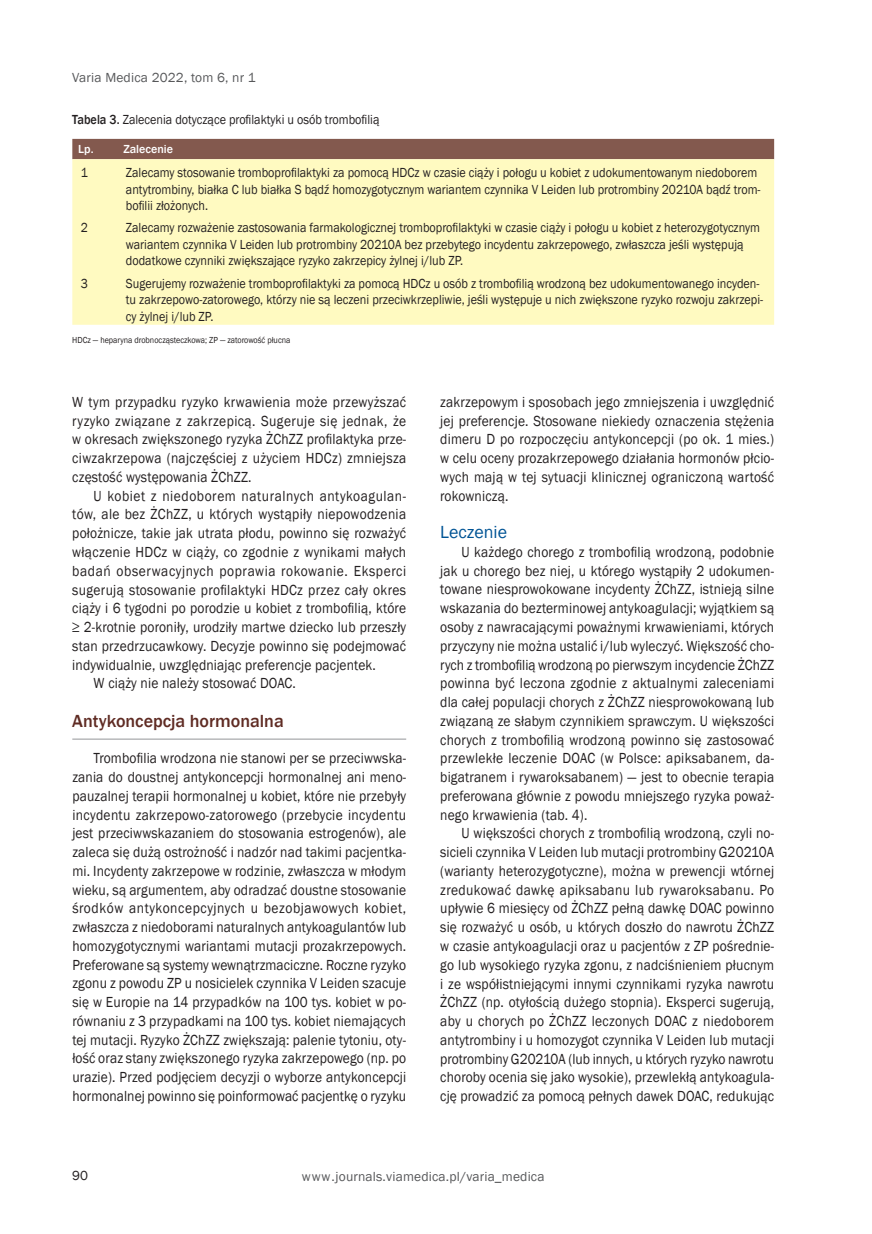
<style>
.page{position:relative;width:872px;height:1234px;background:#fff}
.page>*{position:absolute;margin:0;border:0;box-sizing:border-box;transform-origin:0 0}
.t1{font:500 18px "Franklin Gothic";color:#5f2b23}
.t2{font:18px "Franklin Gothic";color:#005495}
.t3{font:15px/18.8px "Franklin Gothic";letter-spacing:.015em;color:#231f20;text-align:justify;scale:.9 1}
.t4{font:15px "Franklin Gothic";letter-spacing:.045em;color:#231f20;scale:.9 1}
.t5{font:15px "Franklin Gothic";letter-spacing:.04em;color:#231f20;scale:.9 1}
.t6{font:13.5px/16.5px "Franklin Gothic";color:#231f20;scale:.9 1}
.t7{font:13.5px "Franklin Gothic";letter-spacing:.01em;color:#57585a}
.t8{font:13.5px "Franklin Gothic";color:#231f20}
.t9{font:500 12px "Franklin Gothic";color:#fff}
.t10{font:9px "Franklin Gothic";color:#231f20;scale:.9 1}
.s1{font-weight:500}
</style>
<div class="page">
<hr style="left:72px;top:738px;width:334px;height:1px;background:#939598">
<div style="left:72px;top:139px;width:702px;height:20px;background:#83594e"></div>
<div style="left:72px;top:159px;width:702px;height:166px;background:#fffac1"></div>
<p class="t7" style="left:72px;top:69px;width:185px">Varia Medica 2022, tom 6, nr 1</p>
<p class="t6" style="left:72px;top:112px;width:343px"><span class="s1">Tabela 3.</span> Zalecenia dotyczące profilaktyki u osób trombofilią</p>
<p class="t9" style="left:78px;top:142px;width:17px">Lp.</p>
<p class="t9" style="left:123px;top:142px;width:51px">Zalecenie</p>
<p class="t6" style="left:81px;top:165px;width:9px">1</p>
<p class="t6" style="left:126px;top:165px;width:706px">Zalecamy stosowanie tromboprofilaktyki za pomocą HDCz w czasie ciąży i połogu u kobiet z udokumentowanym niedoborem antytrombiny, białka C lub białka S bądź homozygotycznym wariantem czynnika V Leiden lub protrombiny 20210A bądź trom&shy;bofilii złożonych.</p>
<p class="t6" style="left:81px;top:220px;width:9px">2</p>
<p class="t6" style="left:126px;top:220px;width:706px">Zalecamy rozważenie zastosowania farmakologicznej tromboprofilaktyki w czasie ciąży i połogu u kobiet z heterozygotycznym wariantem czynnika V Leiden lub protrombiny 20210A bez przebytego incydentu zakrzepowego, zwłaszcza jeśli występują dodatkowe czynniki zwiększające ryzyko zakrzepicy żylnej i/lub ZP.</p>
<p class="t6" style="left:81px;top:275px;width:9px">3</p>
<p class="t6" style="left:126px;top:275px;width:709px">Sugerujemy rozważenie tromboprofilaktyki za pomocą HDCz u osób z trombofilią wrodzoną bez udokumentowanego incyden&shy;tu zakrzepowo-zatorowego, którzy nie są leczeni przeciwkrzepliwie, jeśli występuje u nich zwiększone ryzyko rozwoju zakrzepi&shy;cy żylnej i/lub ZP.</p>
<p class="t10" style="left:72px;top:334px;width:244px">HDCz — heparyna drobnocząsteczkowa; ZP — zatorowość płucna</p>
<p class="t3" style="left:72px;top:393px;width:372px">W tym przypadku ryzyko krwawienia może przewyższać ryzyko związane z zakrzepicą. Sugeruje się jednak, że w okresach zwiększonego ryzyka ŻChZZ profilaktyka prze&shy;ciwzakrzepowa (najczęściej z użyciem HDCz) zmniejsza częstość występowania ŻChZZ.</p>
<p class="t5" style="left:94px;top:486px;width:349px">U kobiet z niedoborem naturalnych antykoagulan-</p>
<p class="t3" style="left:72px;top:505px;width:372px">tów, ale bez ŻChZZ, u których wystąpiły niepowodzenia</p>
<p class="t3" style="left:72px;top:524px;width:372px">położnicze, takie jak utrata płodu, powinno się rozważyć</p>
<p class="t3" style="left:72px;top:543px;width:372px">włączenie HDCz w ciąży, co zgodnie z wynikami małych</p>
<p class="t4" style="left:72px;top:561px;width:372px">badań obserwacyjnych poprawia rokowanie. Eksperci</p>
<p class="t3" style="left:72px;top:580px;width:372px">sugerują stosowanie profilaktyki HDCz przez cały okres</p>
<p class="t3" style="left:72px;top:599px;width:372px">ciąży i 6 tygodni po porodzie u kobiet z trombofilią, które</p>
<p class="t3" style="left:72px;top:618px;width:372px">≥ 2-krotnie poroniły, urodziły martwe dziecko lub przeszły</p>
<p class="t3" style="left:72px;top:636px;width:372px">stan przedrzucawkowy. Decyzje powinno się podejmować</p>
<p class="t3" style="left:72px;top:655px;width:339px">indywidualnie, uwzględniając preferencje pacjentek.</p>
<p class="t3" style="left:94px;top:674px;width:226px">W ciąży nie należy stosować DOAC.</p>
<p class="t1" style="left:72px;top:710px;width:213px">Antykoncepcja hormonalna</p>
<p class="t3" style="left:72px;top:749px;width:372px;text-indent:21px">Trombofilia wrodzona nie stanowi per se przeciwwska&shy;zania do doustnej antykoncepcji hormonalnej ani meno&shy;pauzalnej terapii hormonalnej u kobiet, które nie przebyły incydentu zakrzepowo-zatorowego (przebycie incydentu jest przeciwwskazaniem do stosowania estrogenów), ale zaleca się dużą ostrożność i nadzór nad takimi pacjentka&shy;mi. Incydenty zakrzepowe w rodzinie, zwłaszcza w młodym wieku, są argumentem, aby odradzać doustne stosowanie środków antykoncepcyjnych u bezobjawowych kobiet, zwłaszcza z niedoborami naturalnych antykoagulantów lub homozygotycznymi wariantami mutacji prozakrzepowych.<br>Preferowane są systemy wewnątrzmaciczne. Roczne ryzyko zgonu z powodu ZP u nosicielek czynnika V Leiden szacuje się w Europie na 14 przypadków na 100 tys. kobiet w po&shy;równaniu z 3 przypadkami na 100 tys. kobiet niemających tej mutacji. Ryzyko ŻChZZ zwiększają: palenie tytoniu, oty&shy;łość oraz stany zwiększonego ryzyka zakrzepowego (np. po urazie). Przed podjęciem decyzji o wyborze antykoncepcji hormonalnej powinno się poinformować pacjentkę o ryzyku</p>
<p class="t3" style="left:440px;top:393px;width:372px">zakrzepowym i sposobach jego zmniejszenia i uwzględnić jej preferencje. Stosowane niekiedy oznaczenia stężenia dimeru D po rozpoczęciu antykoncepcji (po ok. 1 mies.) w celu oceny prozakrzepowego działania hormonów płcio&shy;wych mają w tej sytuacji klinicznej ograniczoną wartość rokowniczą.</p>
<p class="t2" style="left:440px;top:521px;width:68px">Leczenie</p>
<p class="t3" style="left:440px;top:542px;width:372px;text-indent:21px">U każdego chorego z trombofilią wrodzoną, podobnie jak u chorego bez niej, u którego wystąpiły 2 udokumen&shy;towane niesprowokowane incydenty ŻChZZ, istnieją silne wskazania do bezterminowej antykoagulacji; wyjątkiem są osoby z nawracającymi poważnymi krwawieniami, których przyczyny nie można ustalić i/lub wyleczyć. Większość cho&shy;rych z trombofilią wrodzoną po pierwszym incydencie ŻChZZ powinna być leczona zgodnie z aktualnymi zaleceniami dla całej populacji chorych z ŻChZZ niesprowokowaną lub związaną ze słabym czynnikiem sprawczym. U większości chorych z trombofilią wrodzoną powinno się zastosować przewlekłe leczenie DOAC (w Polsce: apiksabanem, da&shy;bigatranem i rywaroksabanem) — jest to obecnie terapia preferowana głównie z powodu mniejszego ryzyka poważ&shy;nego krwawienia (tab. 4).</p>
<p class="t3" style="left:440px;top:824px;width:372px;text-indent:21px">U większości chorych z trombofilią wrodzoną, czyli no&shy;sicieli czynnika V Leiden lub mutacji protrombiny G20210A (warianty heterozygotyczne), można w prewencji wtórnej zredukować dawkę apiksabanu lub rywaroksabanu. Po upływie 6 miesięcy od ŻChZZ pełną dawkę DOAC powinno się rozważyć u osób, u których doszło do nawrotu ŻChZZ w czasie antykoagulacji oraz u pacjentów z ZP pośrednie&shy;go lub wysokiego ryzyka zgonu, z nadciśnieniem płucnym i ze współistniejącymi innymi czynnikami ryzyka nawrotu ŻChZZ (np. otyłością dużego stopnia). Eksperci sugerują, aby u chorych po ŻChZZ leczonych DOAC z niedoborem antytrombiny i u homozygot czynnika V Leiden lub mutacji protrombiny G20210A (lub innych, u których ryzyko nawrotu choroby ocenia się jako wysokie), przewlekłą antykoagula&shy;cję prowadzić za pomocą pełnych dawek DOAC, redukując</p>
<p class="t8" style="left:72px;top:1166px;width:17px">90</p>
<p class="t7" style="left:302px;top:1168px;width:244px">www.journals.viamedica.pl/varia_medica</p>
</div>
